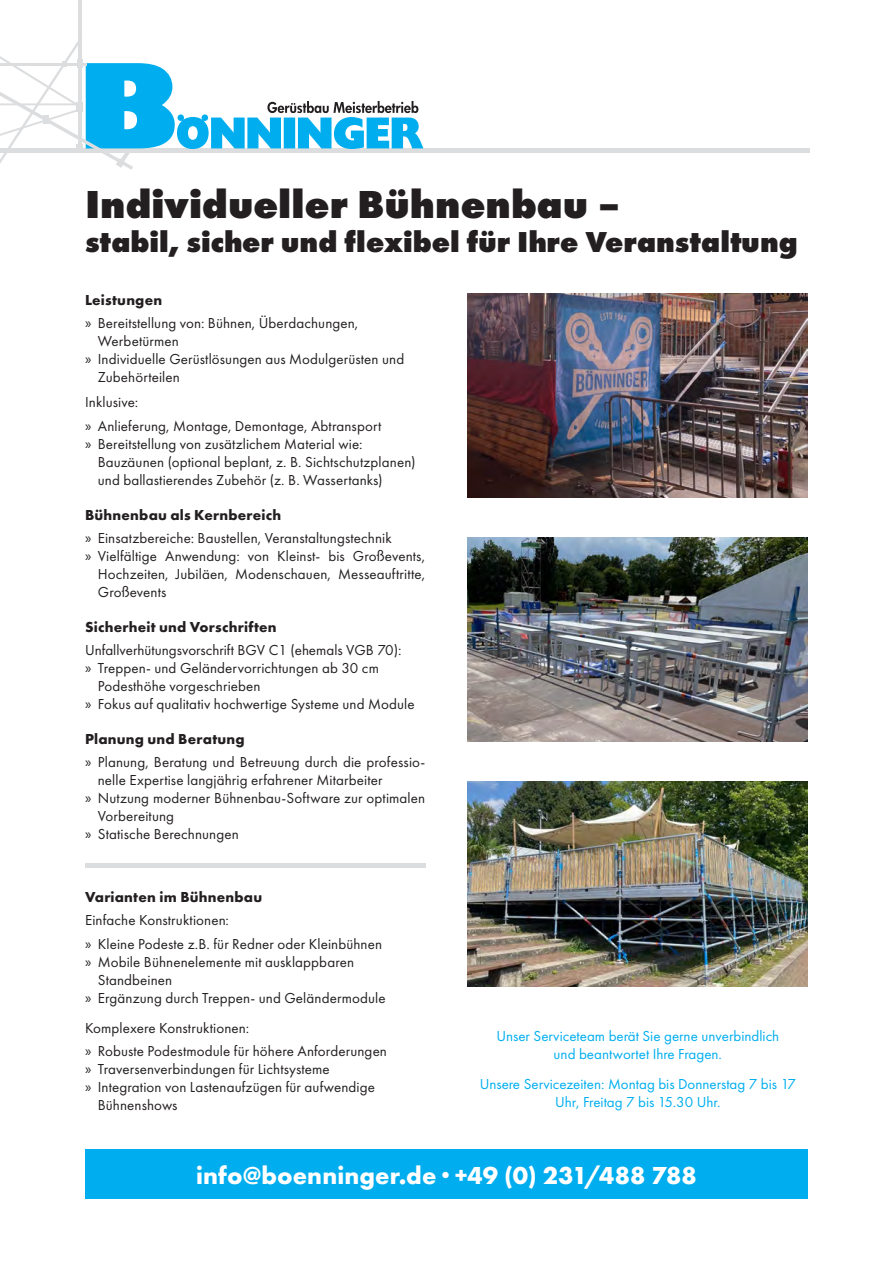
<style>
.page{position:relative;width:893px;height:1263px;background:#fff}
.page>*{position:absolute;margin:0;border:0;box-sizing:border-box;transform-origin:0 0}
.t1{font:800 40.5px "Futura PT";color:#231f20}
.t2{font:800 29.85px "Futura PT";color:#231f20}
.t3{font:700 25.5px "Futura PT";letter-spacing:.005em;color:#fff}
.t4{font:15px/23.1px "Futura PT";letter-spacing:.01em;color:#231f20}
.t5{font:15px/18px "Futura PT";color:#00aeef;text-align:center}
.t6{font:700 15px "Futura PT";letter-spacing:.015em;color:#231f20}
.s1{font-weight:700}
.s2{font-family:"Myriad Pro"}
</style>
<div class="page">
<hr style="left:0;top:148px;width:809px;height:4px;background:#dcdddf">
<hr style="left:78px;top:0;width:4px;height:150px;background:#dcdddf">
<svg style="left:0;top:41px;width:423px;height:129px"></svg>
<img style="left:468px;top:782px;width:340px;height:204px">
<img style="left:468px;top:538px;width:340px;height:204px">
<img style="left:468px;top:293px;width:340px;height:204px">
<hr style="left:85px;top:863px;width:340px;height:4px;background:#dcdddf">
<div style="left:85px;top:1150px;width:723px;height:49px;background:#00aeef"></div>
<h1 class="t1" style="left:85px;top:178px;width:537px">Individueller Bühnenbau –</h1>
<h2 class="t2" style="left:85px;top:223px;width:714px">stabil, sicher und flexibel für Ihre Veranstaltung</h2>
<p class="t4" style="left:85px;top:288px;width:275px"><span class="s1">Leistungen<br></span><span class="s2">»</span> Bereitstellung von: Bühnen, Überdachungen,</p>
<p class="t4" style="left:98px;top:329px;width:83px">Werbetürmen</p>
<p class="t4" style="left:85px;top:347px;width:321px"><span class="s2">»</span> Individuelle Gerüstlösungen aus Modulgerüsten und</p>
<p class="t4" style="left:98px;top:365px;width:84px">Zubehörteilen</p>
<p class="t4" style="left:85px;top:391px;width:298px">Inklusive:<br><span class="s2">»</span> Anlieferung, Montage, Demontage, Abtransport</p>
<p class="t4" style="left:98px;top:434px;width:319px;line-height:18px;text-indent:-13px"><span class="s2">»</span> Bereitstellung von zusätzlichem Material wie:<br>Bauzäunen (optional beplant, z. B. Sichtschutzplanen) und ballastierendes Zubehör (z. B. Wassertanks)</p>
<p class="t4" style="left:85px;top:503px;width:308px"><span class="s1">Bühnenbau als Kernbereich<br></span><span class="s2">»</span> Einsatzbereiche: Baustellen, Veranstaltungstechnik</p>
<p class="t4" style="left:98px;top:547px;width:329px;line-height:18px;text-align:justify;text-indent:-13px"><span class="s2">»</span> Vielfältige Anwendung: von Kleinst- bis Großevents, Hochzeiten, Jubiläen, Modenschauen, Messeauftritte, Großevents</p>
<p class="t6" style="left:85px;top:617px;width:193px">Sicherheit und Vorschriften</p>
<p class="t4" style="left:85px;top:638px;width:318px">Unfallverhütungsvorschrift BGV C1 (ehemals VGB 70):</p>
<p class="t4" style="left:85px;top:656px;width:295px"><span class="s2">»</span> Treppen- und Geländervorrichtungen ab 30 cm</p>
<p class="t4" style="left:98px;top:674px;width:164px">Podesthöhe vorgeschrieben</p>
<p class="t4" style="left:85px;top:692px;width:331px"><span class="s2">»</span> Fokus auf qualitativ hochwertige Systeme und Module</p>
<p class="t4" style="left:85px;top:727px;width:342px"><span class="s1">Planung und Beratung<br></span><span class="s2">»</span> Planung, Beratung und Betreuung durch die professio-</p>
<p class="t4" style="left:98px;top:769px;width:286px">nelle Expertise langjährig erfahrener Mitarbeiter</p>
<p class="t4" style="left:85px;top:787px;width:342px"><span class="s2">»</span> Nutzung moderner Bühnenbau-Software zur optimalen</p>
<p class="t4" style="left:98px;top:805px;width:78px">Vorbereitung</p>
<p class="t4" style="left:85px;top:823px;width:155px"><span class="s2">»</span> Statische Berechnungen</p>
<p class="t6" style="left:85px;top:887px;width:179px">Varianten im Bühnenbau</p>
<p class="t4" style="left:85px;top:909px;width:299px">Einfache Konstruktionen:<br><span class="s2">»</span> Kleine Podeste z.B. für Redner oder Kleinbühnen</p>
<p class="t4" style="left:85px;top:950px;width:271px"><span class="s2">»</span> Mobile Bühnenelemente mit ausklappbaren</p>
<p class="t4" style="left:98px;top:968px;width:76px">Standbeinen</p>
<p class="t4" style="left:85px;top:986px;width:302px"><span class="s2">»</span> Ergänzung durch Treppen- und Geländermodule</p>
<p class="t4" style="left:85px;top:1016px;width:303px">Komplexere Konstruktionen:<br><span class="s2">»</span> Robuste Podestmodule für höhere Anforderungen</p>
<p class="t4" style="left:85px;top:1057px;width:246px"><span class="s2">»</span> Traversenverbindungen für Lichtsysteme</p>
<p class="t4" style="left:85px;top:1075px;width:291px"><span class="s2">»</span> Integration von Lastenaufzügen für aufwendige</p>
<p class="t4" style="left:98px;top:1093px;width:81px">Bühnenshows</p>
<p class="t5" style="left:496px;top:1026px;width:284px">Unser Serviceteam berät Sie gerne unverbindlich und beantwortet Ihre Fragen.</p>
<p class="t5" style="left:480px;top:1074px;width:318px">Unsere Servicezeiten: Montag bis Donnerstag 7 bis 17<br>Uhr, Freitag 7 bis 15.30 Uhr.</p>
<h3 class="t3" style="left:196px;top:1159px;width:502px">info@boenninger.de · +49 (0) 231/488 788</h3>
</div>
